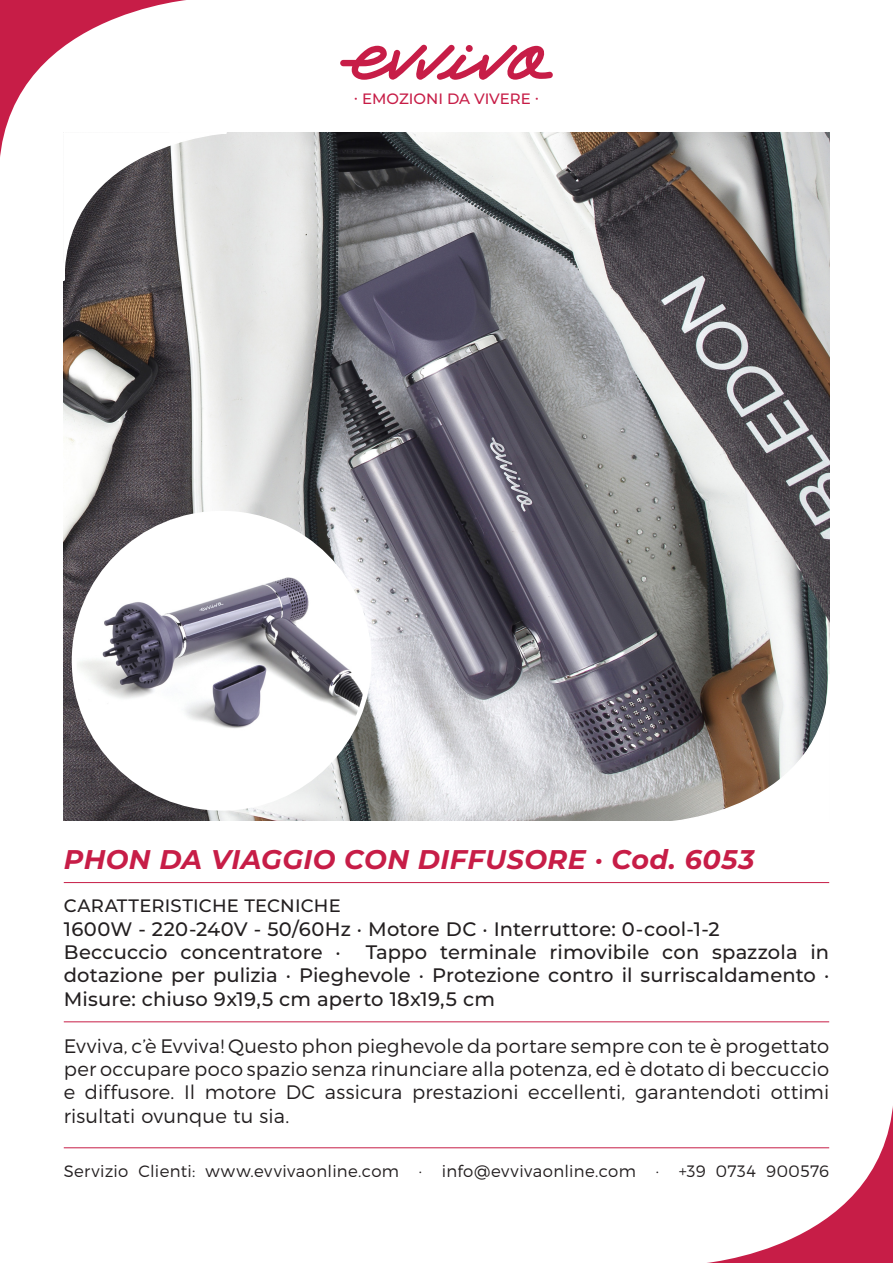
<style>
.page{position:relative;width:893px;height:1263px;background:#fff}
.page>*{position:absolute;margin:0;border:0;box-sizing:border-box;transform-origin:0 0}
.t1{font:italic 700 27px "Montserrat";letter-spacing:.015em;color:#c71d47}
.t2{font:300 19.5px/23.4px "Montserrat";letter-spacing:.005em;color:#231f20;text-align:justify}
.t3{font:500 19.5px/23.4px "Montserrat";letter-spacing:.01em;color:#231f20}
.t4{font:500 18px "Montserrat";letter-spacing:.015em;color:#231f20}
.t5{font:300 16.5px "Montserrat";letter-spacing:.025em;color:#231f20}
.t6{font:500 15px "Montserrat";color:#c71d47}
</style>
<div class="page">
<img style="left:64px;top:133px;width:765px;height:688px">
<svg style="left:340px;top:45px;width:213px;height:35px"></svg>
<hr style="left:64px;top:1021px;width:765px;height:1px;background:#c71d47">
<hr style="left:64px;top:1147px;width:765px;height:1px;background:#c71d47">
<hr style="left:64px;top:882px;width:765px;height:1px;background:#c71d47">
<svg style="left:0;top:0;width:228px;height:282px"></svg>
<svg style="left:697px;top:1106px;width:196px;height:157px"></svg>
<svg style="left:665px;top:673px;width:165px;height:148px"></svg>
<div style="left:72px;top:511px;width:300px;height:300px;background:#fff;border-radius:50%"></div>
<img style="left:77px;top:558px;width:290px;height:216px">
<p class="t6" style="left:354px;top:88px;width:187px">· EMOZIONI DA VIVERE ·</p>
<h1 class="t1" style="left:64px;top:840px;width:692px">PHON DA VIAGGIO CON DIFFUSORE · Cod. 6053</h1>
<p class="t4" style="left:64px;top:893px;width:278px">CARATTERISTICHE TECNICHE</p>
<p class="t3" style="left:64px;top:916px;width:657px">1600W - 220-240V - 50/60Hz · Motore DC · Interruttore: 0-cool-1-2<br>Beccuccio concentratore ·</p>
<p class="t3" style="left:64px;top:939px;width:767px;text-align:justify;text-indent:302px">Tappo terminale rimovibile con spazzola in dotazione per pulizia · Pieghevole · Protezione contro il surriscaldamento · Misure: chiuso 9x19,5 cm aperto 18x19,5 cm</p>
<p class="t2" style="left:64px;top:1033px;width:767px">Evviva, c’è Evviva! Questo phon pieghevole da portare sempre con te è progettato per occupare poco spazio senza rinunciare alla potenza, ed è dotato di beccuccio e diffusore. Il motore DC assicura prestazioni eccellenti, garantendoti ottimi risultati ovunque tu sia.</p>
<p class="t5" style="left:64px;top:1161px;width:767px">Servizio Clienti: www.evvivaonline.com · info@evvivaonline.com · +39 0734 900576</p>
</div>
